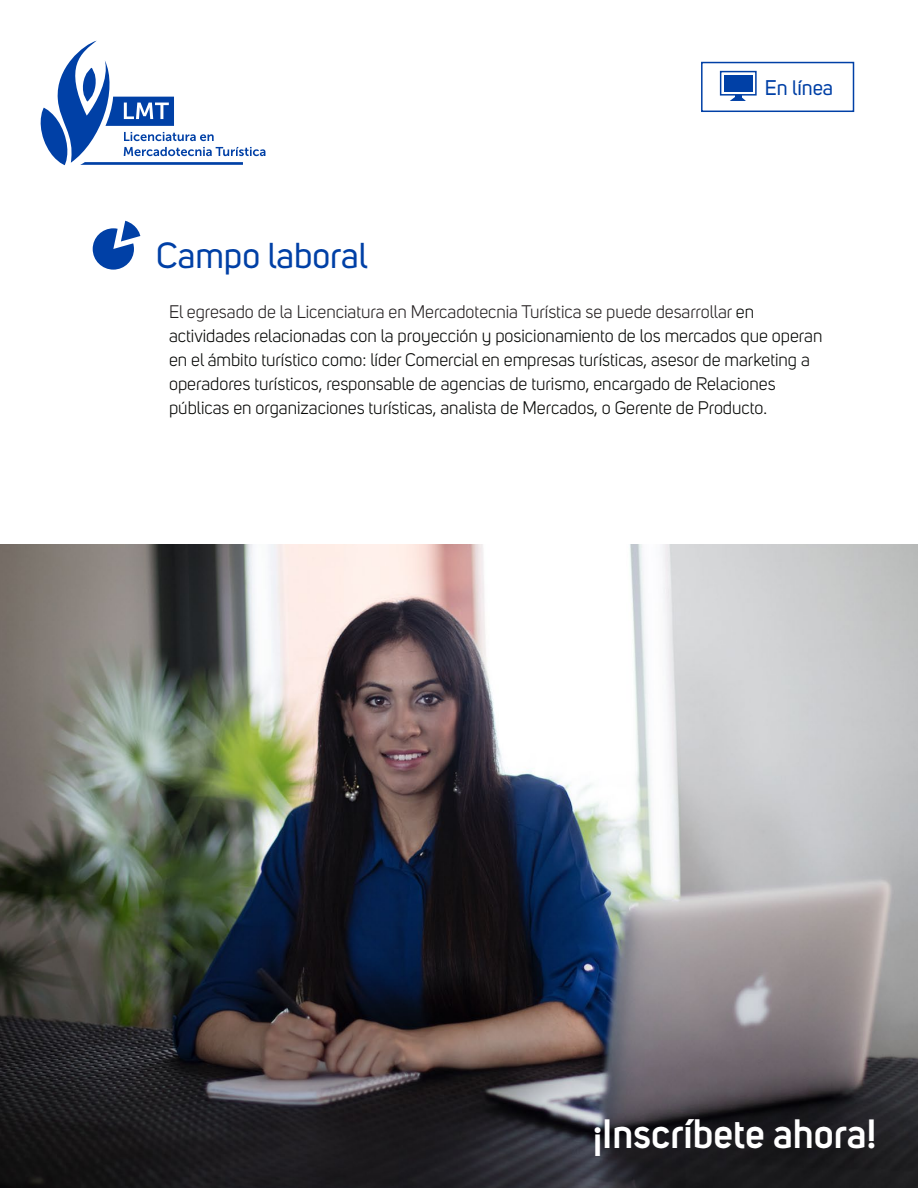
<style>
.page{position:relative;width:918px;height:1188px;background:#fff}
.page>*{position:absolute;margin:0;border:0;box-sizing:border-box;transform-origin:0 0}
.t1{font:600 40.5px "Uni Sans";color:#fff}
.t2{font:36px "Uni Sans";color:#0040a6}
.t3{font:21px "Uni Sans";color:#0040a6}
.t4{font:18px/24px "Uni Sans";color:#040503}
.s1{color:#231f20}
</style>
<div class="page">
<img style="left:0;top:545px;width:918px;height:643px">
<div style="left:701px;top:62px;width:153px;height:50px;border:2px solid #0040a6"></div>
<div style="left:724px;top:75px;width:28px;height:17px;background:#0040a6"></div>
<div style="left:720px;top:71px;width:37px;height:25px;border:2px solid #0040a6"></div>
<svg style="left:730px;top:95px;width:16px;height:6px"></svg>
<svg style="left:93px;top:221px;width:47px;height:49px"></svg>
<svg style="left:40px;top:41px;width:225px;height:124px"></svg>
<p class="t3" style="left:765px;top:76px;width:70px">En línea</p>
<h2 class="t2" style="left:156px;top:235px;width:213px">Campo laboral</h2>
<p class="t4" style="left:169px;top:299px;width:655px"><span class="s1">El egresado de la Licenciatura en Mercadotecnia Turística se puede desarrollar</span> en actividades relacionadas con la proyección y posicionamiento de los mercados que operan en el ámbito turístico como: líder Comercial en empresas turísticas, asesor de marketing a operadores turísticos, responsable de agencias de turismo, encargado de Relaciones públicas en organizaciones turísticas, analista de Mercados, o Gerente de Producto.</p>
<h1 class="t1" style="left:593px;top:1103px;width:285px">¡Inscríbete ahora!</h1>
</div>
